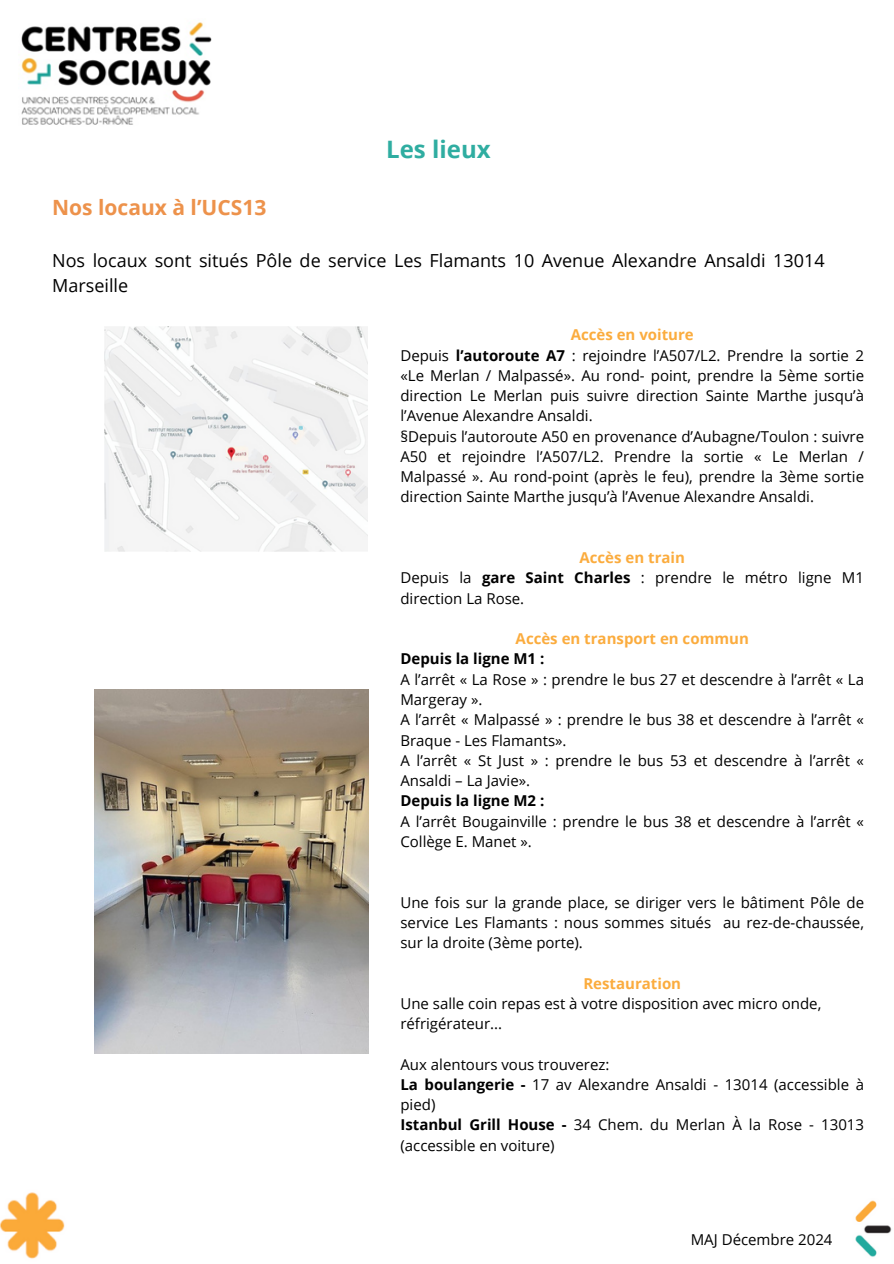
<style>
.page{position:relative;width:894px;height:1264px;background:#fff}
.page>*{position:absolute;margin:0;border:0;box-sizing:border-box;transform-origin:0 0}
.t1{font:700 24px "Open Sans";color:#2fada1}
.t2{font:700 21px "Open Sans";color:#ed924b}
.t3{font:18px/24.8px "Open Sans";color:#000}
.t4{font:15px/20.2px "Open Sans";color:#000}
.t5{font:700 15px "Open Sans";color:#fbac3e}
.t6{font:700 15px "Open Sans";color:#000}
.s1{font-weight:700}
</style>
<div class="page">
<img style="left:21px;top:22px;width:191px;height:103px">
<img style="left:0;top:1192px;width:65px;height:67px">
<img style="left:855px;top:1200px;width:37px;height:57px">
<img style="left:104px;top:326px;width:264px;height:225px">
<img style="left:94px;top:689px;width:274px;height:364px">
<p class="t1" style="left:386px;top:132px;width:106px">Les lieux</p>
<h1 class="t2" style="left:52px;top:193px;width:216px">Nos locaux à l’UCS13</h1>
<h2 class="t3" style="left:52px;top:248px;width:773px">Nos locaux sont situés Pôle de service Les Flamants 10 Avenue Alexandre Ansaldi 13014<br>Marseille</h2>
<h3 class="t5" style="left:570px;top:324px;width:124px">Accès en voiture</h3>
<p class="t4" style="left:400px;top:344px;width:465px;text-align:justify">Depuis <span class="s1">l’autoroute A7</span> : rejoindre l’A507/L2. Prendre la sortie 2 «Le Merlan / Malpassé». Au rond- point, prendre la 5ème sortie direction Le Merlan puis suivre direction Sainte Marthe jusqu’à l’Avenue Alexandre Ansaldi.</p>
<p class="t4" style="left:400px;top:425px;width:465px;text-align:justify">§Depuis l’autoroute A50 en provenance d’Aubagne/Toulon : suivre A50 et rejoindre l’A507/L2. Prendre la sortie « Le Merlan / Malpassé ». Au rond-point (après le feu), prendre la 3ème sortie direction Sainte Marthe jusqu’à l’Avenue Alexandre Ansaldi.</p>
<p class="t5" style="left:579px;top:547px;width:107px">Accès en train</p>
<p class="t4" style="left:400px;top:567px;width:465px">Depuis la <span class="s1">gare Saint Charles</span> : prendre le métro ligne M1 direction La Rose.</p>
<p class="t5" style="left:515px;top:628px;width:235px">Accès en transport en commun</p>
<p class="t6" style="left:400px;top:648px;width:145px">Depuis la ligne M1 :</p>
<p class="t4" style="left:400px;top:668px;width:465px">A l’arrêt « La Rose » : prendre le bus 27 et descendre à l’arrêt « La<br>Margeray ».</p>
<p class="t4" style="left:400px;top:709px;width:465px">A l’arrêt « Malpassé » : prendre le bus 38 et descendre à l’arrêt «<br>Braque - Les Flamants».</p>
<p class="t4" style="left:400px;top:749px;width:465px">A l’arrêt « St Just » : prendre le bus 53 et descendre à l’arrêt «<br>Ansaldi – La Javie».</p>
<p class="t6" style="left:400px;top:790px;width:145px">Depuis la ligne M2 :</p>
<p class="t4" style="left:400px;top:810px;width:465px">A l’arrêt Bougainville : prendre le bus 38 et descendre à l’arrêt «<br>Collège E. Manet ».</p>
<p class="t4" style="left:400px;top:891px;width:465px;text-align:justify">Une fois sur la grande place, se diriger vers le bâtiment Pôle de service Les Flamants : nous sommes situés au rez-de-chaussée, sur la droite (3ème porte).</p>
<p class="t5" style="left:583px;top:972px;width:99px">Restauration</p>
<p class="t4" style="left:400px;top:992px;width:422px">Une salle coin repas est à votre disposition avec micro onde, réfrigérateur...</p>
<p class="t4" style="left:400px;top:1053px;width:210px">Aux alentours vous trouverez:</p>
<p class="t4" style="left:400px;top:1073px;width:465px"><span class="s1">La boulangerie -</span> 17 av Alexandre Ansaldi - 13014 (accessible à pied)</p>
<p class="t4" style="left:400px;top:1114px;width:465px"><span class="s1">Istanbul Grill House -</span> 34 Chem. du Merlan À la Rose - 13013 (accessible en voiture)</p>
<p class="t4" style="left:690px;top:1229px;width:143px">MAJ Décembre 2024</p>
</div>
